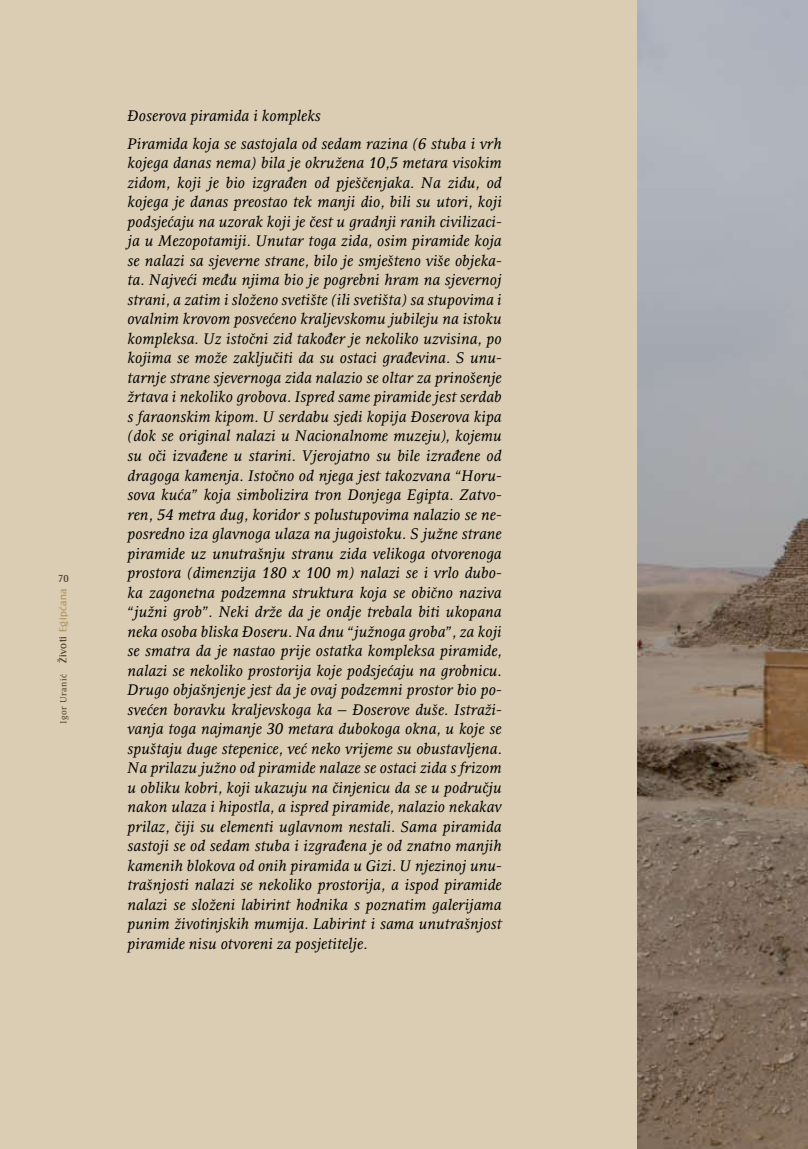
<style>
.page{position:relative;width:808px;height:1149px;background:#fff}
.page>*{position:absolute;margin:0;border:0;box-sizing:border-box;transform-origin:0 0}
.t1{font:italic 15.75px/19.5px "Resavska BG";color:#000}
.t2{font:10.5px "Castle T";color:#000}
.t3{font:9px "Resavska BG";letter-spacing:.05em;color:#000}
.s1{font-family:"Castle T";font-size:10.5px}
.s2{font-family:"Castle T";font-size:10.5px;color:#b49860}
</style>
<div class="page">
<div style="left:0;top:0;width:646px;height:1148px;background:#dacdb3"></div>
<img style="left:638px;top:0;width:170px;height:1148px">
<p class="t2" style="left:58px;top:571px;width:12px">70</p>
<p class="t3" style="left:58px;top:723px;width:137px;rotate:-90deg">Igor Uranić <span class="s1">Životi</span> <span class="s2">Egipćana</span></p>
<p class="t1" style="left:128px;top:101px;width:376px;line-height:28px">Đoserova piramida i kompleks<br>Piramida koja se sastojala od sedam razina (6 stuba i vrh</p>
<p class="t1" style="left:128px;top:153px;width:376px;text-align:justify">kojega danas nema) bila je okružena 10,5 metara visokim zidom, koji je bio izgrađen od pješčenjaka. Na zidu, od kojega je danas preostao tek manji dio, bili su utori, koji podsjećaju na uzorak koji je čest u gradnji ranih civilizaci&shy;ja u Mezopotamiji. Unutar toga zida, osim piramide koja se nalazi sa sjeverne strane, bilo je smješteno više objeka&shy;ta. Najveći među njima bio je pogrebni hram na sjevernoj strani, a zatim i složeno svetište (ili svetišta) sa stupovima i ovalnim krovom posvećeno kraljevskomu jubileju na istoku kompleksa. Uz istočni zid također je nekoliko uzvisina, po kojima se može zaključiti da su ostaci građevina. S unu&shy;tarnje strane sjevernoga zida nalazio se oltar za prinošenje žrtava i nekoliko grobova. Ispred same piramide jest serdab s faraonskim kipom. U serdabu sjedi kopija Đoserova kipa (dok se original nalazi u Nacionalnome muzeju), kojemu su oči izvađene u starini. Vjerojatno su bile izrađene od dragoga kamenja. Istočno od njega jest takozvana “Horu&shy;sova kuća” koja simbolizira tron Donjega Egipta. Zatvo&shy;ren, 54 metra dug, koridor s polustupovima nalazio se ne&shy;posredno iza glavnoga ulaza na jugoistoku. S južne strane piramide uz unutrašnju stranu zida velikoga otvorenoga prostora (dimenzija 180 x 100 m) nalazi se i vrlo dubo&shy;ka zagonetna podzemna struktura koja se obično naziva “južni grob”. Neki drže da je ondje trebala biti ukopana neka osoba bliska Đoseru. Na dnu “južnoga groba”, za koji se smatra da je nastao prije ostatka kompleksa piramide, nalazi se nekoliko prostorija koje podsjećaju na grobnicu.<br>Drugo objašnjenje jest da je ovaj podzemni prostor bio po&shy;svećen boravku kraljevskoga ka – Đoserove duše. Istraži&shy;vanja toga najmanje 30 metara dubokoga okna, u koje se spuštaju duge stepenice, već neko vrijeme su obustavljena.<br>Na prilazu južno od piramide nalaze se ostaci zida s frizom u obliku kobri, koji ukazuju na činjenicu da se u području nakon ulaza i hipostla, a ispred piramide, nalazio nekakav prilaz, čiji su elementi uglavnom nestali. Sama piramida sastoji se od sedam stuba i izgrađena je od znatno manjih kamenih blokova od onih piramida u Gizi. U njezinoj unu&shy;trašnjosti nalazi se nekoliko prostorija, a ispod piramide nalazi se složeni labirint hodnika s poznatim galerijama punim životinjskih mumija. Labirint i sama unutrašnjost piramide nisu otvoreni za posjetitelje.</p>
</div>
